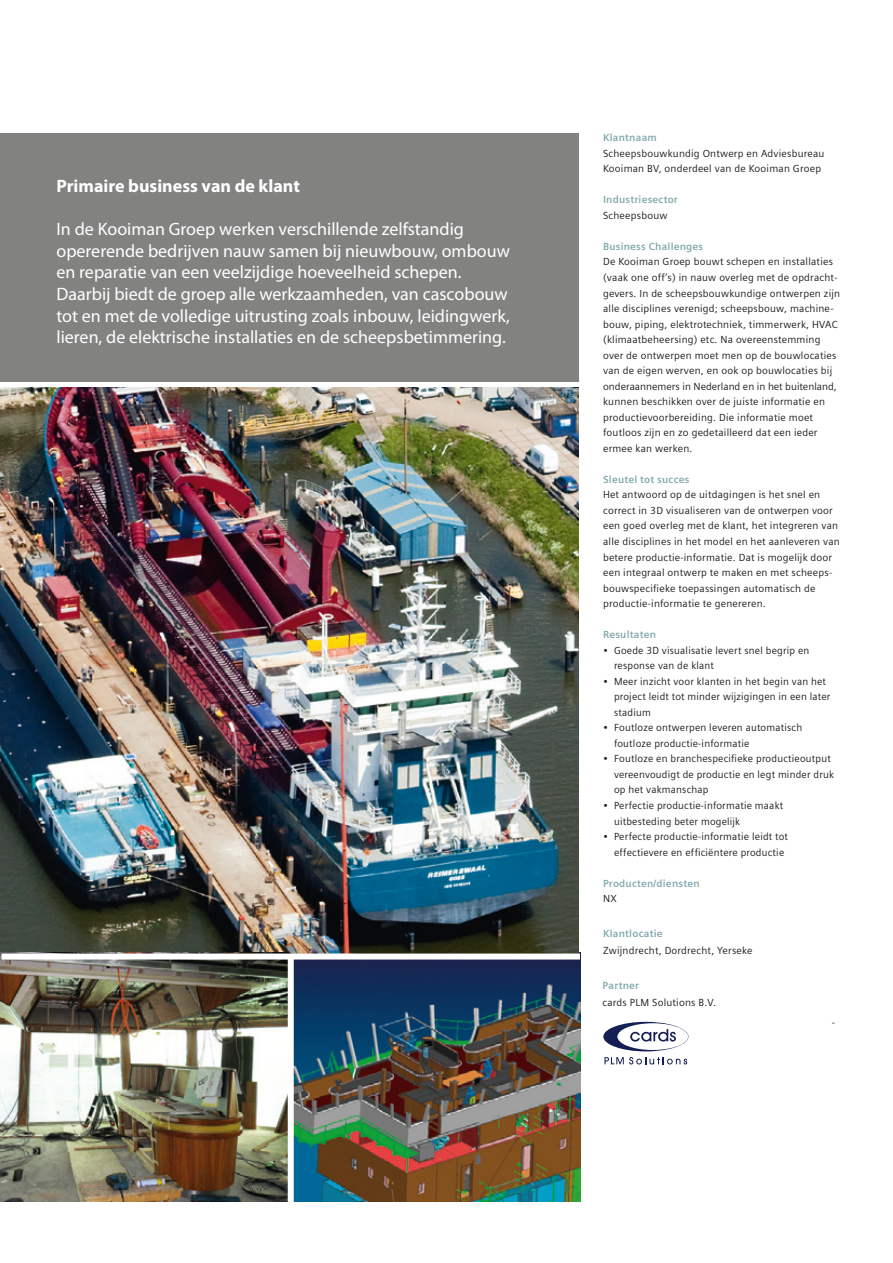
<style>
.page{position:relative;width:893px;height:1263px;background:#fff}
.page>*{position:absolute;margin:0;border:0;box-sizing:border-box;transform-origin:0 0}
.t1{font:18px/21.6px "Myriad Pro";color:#fff}
.t2{font:700 18px "Myriad Pro";color:#fff}
.t3{font:10.2px/15.6px "Siemens Sans";letter-spacing:.02em;color:#1d1d1b}
.t4{font:700 10.2px "Siemens Sans";letter-spacing:.02em;color:#80a8ad}
</style>
<div class="page">
<div style="left:0;top:133px;width:578px;height:249px;background:#828281"></div>
<img style="left:1px;top:956px;width:579px;height:245px">
<img style="left:0;top:387px;width:578px;height:569px">
<div style="left:2px;top:953px;width:578px;height:6px;background:#fff"></div>
<div style="left:288px;top:956px;width:6px;height:245px;background:#fff"></div>
<svg style="left:603px;top:1022px;width:85px;height:29px"></svg>
<svg style="left:604px;top:1057px;width:83px;height:7px"></svg>
<h1 class="t2" style="left:56px;top:174px;width:245px">Primaire business van de klant</h1>
<p class="t1" style="left:56px;top:218px;width:455px">In de Kooiman Groep werken verschillende zelfstandig opererende bedrijven nauw samen bij nieuwbouw, ombouw en reparatie van een veelzijdige hoeveelheid schepen.<br>Daarbij biedt de groep alle werkzaamheden, van cascobouw tot en met de volledige uitrusting zoals inbouw, leidingwerk, lieren, de elektrische installaties en de scheepsbetimmering.</p>
<p class="t4" style="left:603px;top:132px;width:55px">Klantnaam</p>
<p class="t3" style="left:603px;top:145px;width:223px">Scheepsbouwkundig Ontwerp en Adviesbureau<br>Kooiman BV, onderdeel van de Kooiman Groep</p>
<p class="t4" style="left:603px;top:194px;width:76px">Industriesector</p>
<p class="t3" style="left:603px;top:208px;width:66px">Scheepsbouw</p>
<p class="t4" style="left:603px;top:241px;width:102px">Business Challenges</p>
<p class="t3" style="left:603px;top:254px;width:238px">De Kooiman Groep bouwt schepen en installaties (vaak one off’s) in nauw overleg met de opdracht&shy;gevers. In de scheepsbouwkundige ontwerpen zijn alle disciplines verenigd; scheepsbouw, machine&shy;bouw, piping, elektrotechniek, timmerwerk, HVAC (klimaatbeheersing) etc. Na overeenstemming over de ontwerpen moet men op de bouwlocaties van de eigen werven, en ook op bouwlocaties bij onderaannemers in Nederland en in het buitenland, kunnen beschikken over de juiste informatie en productievoorbereiding. Die informatie moet foutloos zijn en zo gedetailleerd dat een ieder ermee kan werken.</p>
<p class="t4" style="left:603px;top:473px;width:88px">Sleutel tot succes</p>
<p class="t3" style="left:603px;top:487px;width:238px">Het antwoord op de uitdagingen is het snel en correct in 3D visualiseren van de ontwerpen voor een goed overleg met de klant, het integreren van alle disciplines in het model en het aanleveren van betere productie-informatie. Dat is mogelijk door een integraal ontwerp te maken en met scheeps&shy;bouwspecifieke toepassingen automatisch de productie-informatie te genereren.</p>
<p class="t4" style="left:603px;top:629px;width:54px">Resultaten</p>
<p class="t3" style="left:614px;top:642px;width:197px;text-indent:-11px">• Goede 3D visualisatie levert snel begrip en response van de klant</p>
<p class="t3" style="left:614px;top:673px;width:218px;text-indent:-11px">• Meer inzicht voor klanten in het begin van het project leidt tot minder wijzigingen in een later stadium</p>
<p class="t3" style="left:614px;top:720px;width:190px;text-indent:-11px">• Foutloze ontwerpen leveren automatisch foutloze productie-informatie</p>
<p class="t3" style="left:614px;top:751px;width:221px;text-indent:-11px">• Foutloze en branchespecifieke productieoutput vereenvoudigt de productie en legt minder druk op het vakmanschap</p>
<p class="t3" style="left:614px;top:798px;width:171px;text-indent:-11px">• Perfectie productie-informatie maakt uitbesteding beter mogelijk</p>
<p class="t3" style="left:614px;top:829px;width:175px;text-indent:-11px">• Perfecte productie-informatie leidt tot effectievere en efficiëntere productie</p>
<p class="t4" style="left:603px;top:877px;width:98px">Producten/diensten</p>
<p class="t3" style="left:603px;top:891px;width:15px">NX</p>
<p class="t4" style="left:603px;top:928px;width:61px">Klantlocatie</p>
<p class="t3" style="left:603px;top:943px;width:151px">Zwijndrecht, Dordrecht, Yerseke</p>
<p class="t4" style="left:603px;top:980px;width:38px">Partner</p>
<p class="t3" style="left:603px;top:995px;width:115px">cards PLM Solutions B.V.</p>
<p class="t3" style="left:832px;top:1015px;width:5px">-</p>
</div>
